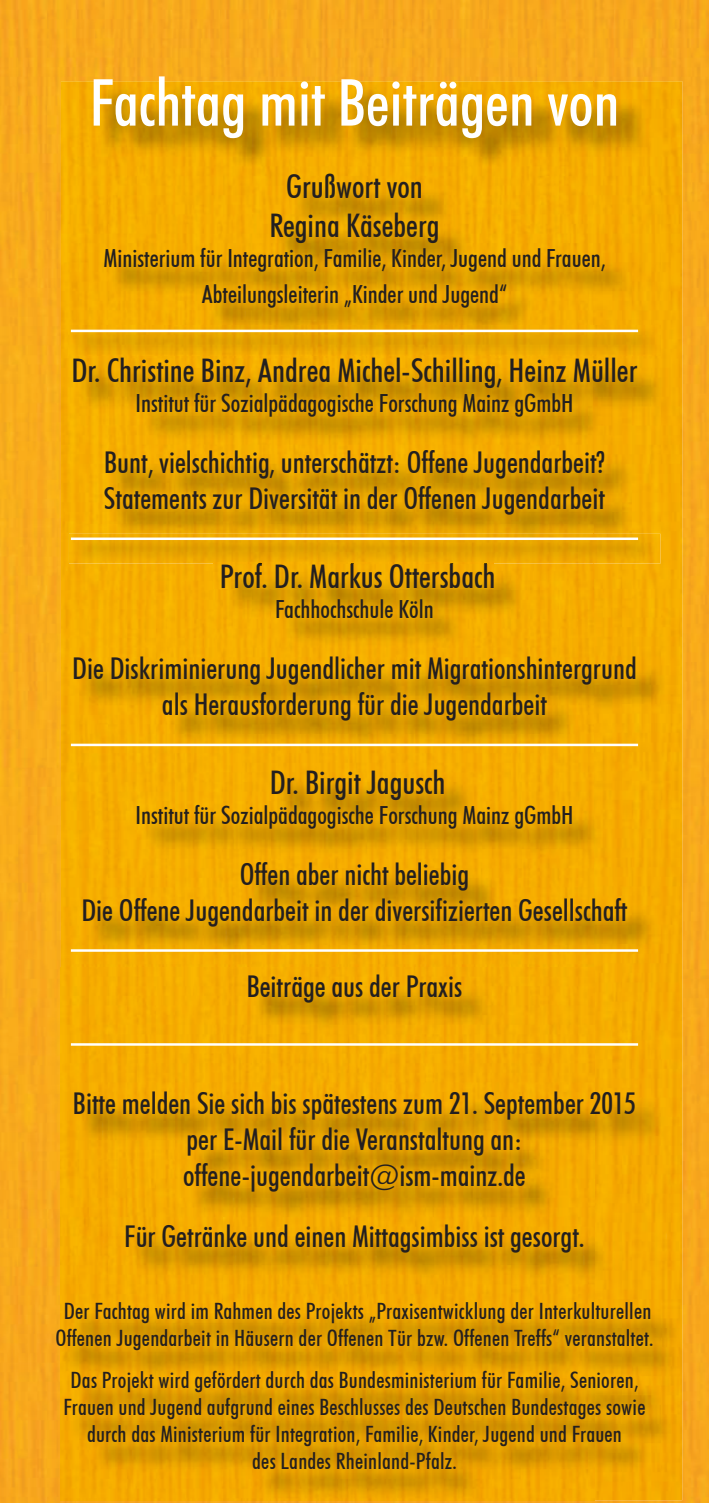
<style>
.page{position:relative;width:709px;height:1503px;background:#fff}
.page>*{position:absolute;margin:0;border:0;box-sizing:border-box;transform-origin:0 0}
.t1{font:500 condensed 65px "Futura BT";color:#fff}
.t2{font:500 condensed 32.5px/39px "Futura BT";color:#231f20;text-align:center}
.t3{font:500 condensed 30px/36px "Futura BT";color:#231f20;text-align:center}
.t4{font:500 condensed 25px/36px "Futura BT";color:#231f20;text-align:center}
.t5{font:500 condensed 22.5px/27px "Futura BT";letter-spacing:.01em;color:#231f20;text-align:center}
</style>
<div class="page">
<img style="left:0;top:0;width:709px;height:1502px">
<img style="left:61px;top:81px;width:621px;height:1419px">
<img style="left:214px;top:563px;width:279px;height:25px">
<img style="left:69px;top:326px;width:591px;height:30px">
<hr style="left:71px;top:330px;width:567px;height:2px;background:#fff">
<hr style="left:71px;top:743px;width:567px;height:3px;background:#fff">
<hr style="left:71px;top:949px;width:567px;height:2px;background:#fff">
<img style="left:69px;top:534px;width:591px;height:29px">
<hr style="left:71px;top:537px;width:567px;height:3px;background:#fff">
<hr style="left:71px;top:1043px;width:567px;height:2px;background:#fff">
<h1 class="t1" style="left:89px;top:63px;width:531px">Fachtag mit Beiträgen von</h1>
<p class="t2" style="left:269px;top:166px;width:171px">Grußwort von<br>Regina Käseberg</p>
<p class="t4" style="left:103px;top:239px;width:503px">Ministerium für Integration, Familie, Kinder, Jugend und Frauen,<br>Abteilungsleiterin „Kinder und Jugend“</p>
<p class="t2" style="left:71px;top:350px;width:567px">Dr. Christine Binz, Andrea Michel-Schilling, Heinz Müller</p>
<p class="t4" style="left:135px;top:384px;width:439px">Institut für Sozialpädagogische Forschung Mainz gGmbH</p>
<p class="t3" style="left:104px;top:444px;width:502px;text-align:left">Bunt, vielschichtig, unterschätzt: Offene Jugendarbeit?<br>Statements zur Diversität in der Offenen Jugendarbeit</p>
<p class="t2" style="left:220px;top:556px;width:277px">Prof. Dr. Markus Ottersbach</p>
<p class="t4" style="left:275px;top:590px;width:160px">Fachhochschule Köln</p>
<p class="t3" style="left:72px;top:650px;width:566px">Die Diskriminierung Jugendlicher mit Migrationshintergrund als Herausforderung für die Jugendarbeit</p>
<p class="t2" style="left:270px;top:762px;width:177px">Dr. Birgit Jagusch</p>
<p class="t4" style="left:135px;top:796px;width:439px">Institut für Sozialpädagogische Forschung Mainz gGmbH</p>
<p class="t3" style="left:81px;top:856px;width:547px">Offen aber nicht beliebig<br>Die Offene Jugendarbeit in der diversifizierten Gesellschaft</p>
<p class="t3" style="left:247px;top:968px;width:217px">Beiträge aus der Praxis</p>
<p class="t3" style="left:73px;top:1085px;width:564px">Bitte melden Sie sich bis spätestens zum 21. September 2015 per E-Mail für die Veranstaltung an: offene-jugendarbeit@ism-mainz.de</p>
<p class="t3" style="left:124px;top:1218px;width:462px">Für Getränke und einen Mittagsimbiss ist gesorgt.</p>
<p class="t5" style="left:55px;top:1297px;width:599px">Der Fachtag wird im Rahmen des Projekts „Praxisentwicklung der Interkulturellen<br>Offenen Jugendarbeit in Häusern der Offenen Tür bzw. Offenen Treffs“ veranstaltet.</p>
<p class="t5" style="left:64px;top:1366px;width:583px">Das Projekt wird gefördert durch das Bundesministerium für Familie, Senioren, Frauen und Jugend aufgrund eines Beschlusses des Deutschen Bundestages sowie durch das Ministerium für Integration, Familie, Kinder, Jugend und Frauen<br>des Landes Rheinland-Pfalz.</p>
</div>
